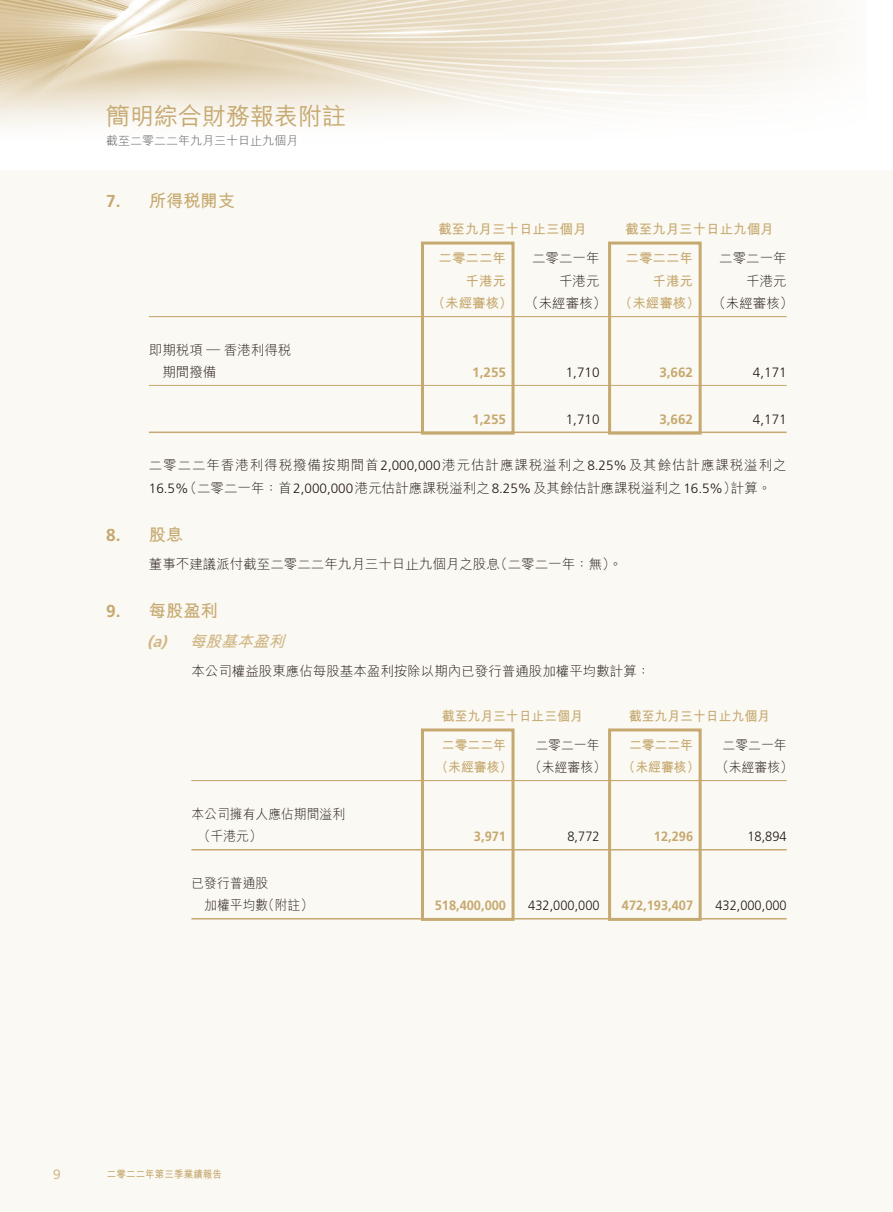
<style>
.page{position:relative;width:893px;height:1212px;background:#fff}
.page>*{position:absolute;margin:0;border:0;box-sizing:border-box;transform-origin:0 0}
.t1{font:500 24px "M Hei HK";color:#c6a970}
.t2{font:700 17.25px "M Hei HK";color:#c6a970}
.t3{font:700 17.25px "Frutiger LT Std";color:#c6a970}
.t4{font:italic 700 15.75px "M Hei HK";color:#cfb684}
.t5{font:italic 700 15.75px "Frutiger LT Std";color:#cfb684}
.t6{font:300 13.5px "M Hei HK";color:#231916}
.t7{font:700 13.5px/22.5px "M Hei HK";color:#c6a970}
.t8{font:700 13.5px/22.5px "M Hei HK";color:#c6a970;scale:.95 1}
.t9{font:300 13.5px/22.5px "M Hei HK";letter-spacing:.07em;color:#231916}
.t10{font:300 13.5px "M Hei HK";color:#231916;scale:.95 1}
.t11{font:300 13.5px "Frutiger LT Std";color:#231916;scale:.95 1}
.t12{font:700 13.5px "Frutiger LT Std";color:#c6a970;scale:.95 1}
.t13{font:300 13.5px "Frutiger LT Std";color:#231916}
.t14{font:700 13.5px "Frutiger LT Std";color:#c6a970}
.t15{font:300 13.5px "Frutiger LT Std";color:#c6a970}
.t16{font:300 12px "M Hei HK";color:#595857}
.t17{font:700 10.5px "M Hei HK";letter-spacing:.015em;color:#c6a970;scale:.9 1}
.s1{font-weight:300;color:#231916}
.s2{font-family:"Frutiger LT Std"}
</style>
<div class="page">
<img style="left:0;top:0;width:835px;height:127px">
<div style="left:0;top:170px;width:892px;height:1042px;background:#fbf9f3"></div>
<div style="left:608px;top:242px;width:94px;height:193px;border:3px solid #c6a970"></div>
<div style="left:421px;top:242px;width:93px;height:193px;border:3px solid #c6a970"></div>
<div style="left:608px;top:728px;width:94px;height:193px;border:3px solid #c6a970"></div>
<div style="left:421px;top:728px;width:93px;height:193px;border:3px solid #c6a970"></div>
<hr style="left:149px;top:316px;width:638px;height:1px;background:#c6a970">
<hr style="left:149px;top:385px;width:638px;height:1px;background:#c6a970">
<hr style="left:149px;top:431px;width:638px;height:2px;background:#c6a970">
<hr style="left:191px;top:780px;width:596px;height:1px;background:#c6a970">
<hr style="left:191px;top:849px;width:596px;height:1px;background:#c6a970">
<hr style="left:191px;top:918px;width:596px;height:1px;background:#c6a970">
<h1 class="t1" style="left:106px;top:99px;width:241px">簡明綜合財務報表附註</h1>
<p class="t16" style="left:106px;top:135px;width:193px">截至二零二二年九月三十日止九個月</p>
<p class="t3" style="left:106px;top:191px;width:16px">7.</p>
<p class="t3" style="left:106px;top:525px;width:16px">8.</p>
<p class="t3" style="left:106px;top:601px;width:16px">9.</p>
<p class="t2" style="left:149px;top:188px;width:88px">所得稅開支</p>
<p class="t6" style="left:149px;top:343px;width:144px">即期稅項 — 香港利得稅</p>
<p class="t6" style="left:162px;top:365px;width:55px">期間撥備</p>
<p class="t7" style="left:438px;top:217px;width:150px">截至九月三十日止三個月</p>
<p class="t7" style="left:625px;top:217px;width:150px">截至九月三十日止九個月</p>
<p class="t7" style="left:438px;top:246px;width:69px">二零二二年</p>
<p class="t6" style="left:532px;top:251px;width:69px">二零二一年</p>
<p class="t7" style="left:626px;top:246px;width:69px">二零二二年</p>
<p class="t6" style="left:719px;top:251px;width:69px">二零二一年</p>
<p class="t6" style="left:559px;top:274px;width:42px">千港元</p>
<p class="t6" style="left:746px;top:274px;width:42px">千港元</p>
<p class="t7" style="left:432px;top:268px;width:363px;text-indent:34px">千港元<br>（未經審核） <span class="s1">（未經審核）</span> （未經審核） <span class="s1">（未經審核(</span></p>
<p class="t7" style="left:653px;top:268px;width:42px">千港元</p>
<p class="t14" style="left:472px;top:365px;width:35px">1,255</p>
<p class="t13" style="left:566px;top:365px;width:35px">1,710</p>
<p class="t14" style="left:659px;top:365px;width:35px">3,662</p>
<p class="t13" style="left:753px;top:365px;width:35px">4,171</p>
<p class="t14" style="left:472px;top:411px;width:35px">1,255</p>
<p class="t9" style="left:731px;top:454px;width:57px;text-indent:-582px">二零二二年香港利得稅撥備按期間首<span class="s2">2,000,000</span>港元估計應課稅溢利之<span class="s2">8.25%</span>及其餘估計應課稅溢利之計算。</p>
<p class="t14" style="left:659px;top:411px;width:35px">3,662</p>
<p class="t13" style="left:566px;top:411px;width:35px">1,710</p>
<p class="t13" style="left:753px;top:411px;width:35px">4,171</p>
<p class="t6" style="left:184px;top:481px;width:555px">（二零二一年：首<span class="s2">2,000,000</span>港元估計應課稅溢利之<span class="s2">8.25%</span>及其餘估計應課稅溢利之<span class="s2">16.5%</span>）</p>
<p class="t13" style="left:149px;top:480px;width:41px">16.5%</p>
<p class="t2" style="left:149px;top:522px;width:36px">股息</p>
<p class="t6" style="left:149px;top:557px;width:352px">董事不建議派付截至二零二二年九月三十日止九個月之股息</p>
<p class="t2" style="left:149px;top:598px;width:70px">每股盈利</p>
<p class="t6" style="left:494px;top:557px;width:130px">（二零二一年：無。(</p>
<p class="t5" style="left:147px;top:632px;width:21px">a(</p>
<p class="t5" style="left:161px;top:632px;width:12px">)</p>
<p class="t4" style="left:190px;top:630px;width:101px">每股基本盈利</p>
<p class="t6" style="left:191px;top:664px;width:460px">本公司權益股東應佔每股基本盈利按除以期內已發行普通股加權平均數計算：</p>
<p class="t8" style="left:629px;top:703px;width:150px">截至九月三十日止九個月</p>
<p class="t8" style="left:442px;top:703px;width:150px">截至九月三十日止三個月</p>
<p class="t10" style="left:535px;top:738px;width:69px">二零二一年</p>
<p class="t10" style="left:722px;top:738px;width:69px">二零二一年</p>
<p class="t8" style="left:435px;top:732px;width:378px;text-indent:6px">二零二二年<br>（未經審核） <span class="s1">（未經審核）</span> （未經審核） <span class="s1">（未經審核(</span></p>
<p class="t8" style="left:629px;top:732px;width:69px">二零二二年</p>
<p class="t10" style="left:191px;top:807px;width:163px">本公司擁有人應佔期間溢利</p>
<p class="t10" style="left:198px;top:829px;width:69px">（千港元(</p>
<p class="t10" style="left:191px;top:876px;width:82px">已發行普通股</p>
<p class="t12" style="left:474px;top:829px;width:35px">3,971</p>
<p class="t11" style="left:567px;top:829px;width:35px">8,772</p>
<p class="t12" style="left:654px;top:829px;width:43px">12,296</p>
<p class="t11" style="left:747px;top:829px;width:43px">18,894</p>
<p class="t10" style="left:262px;top:898px;width:55px">（附註(</p>
<p class="t10" style="left:204px;top:898px;width:69px">加權平均數</p>
<p class="t12" style="left:435px;top:898px;width:77px">518,400,000</p>
<p class="t11" style="left:528px;top:898px;width:77px">432,000,000</p>
<p class="t12" style="left:622px;top:898px;width:77px">472,193,407</p>
<p class="t11" style="left:715px;top:898px;width:77px">432,000,000</p>
<p class="t15" style="left:53px;top:1167px;width:9px">9</p>
<p class="t17" style="left:107px;top:1167px;width:129px">二零二二年第三季業績報告</p>
</div>
